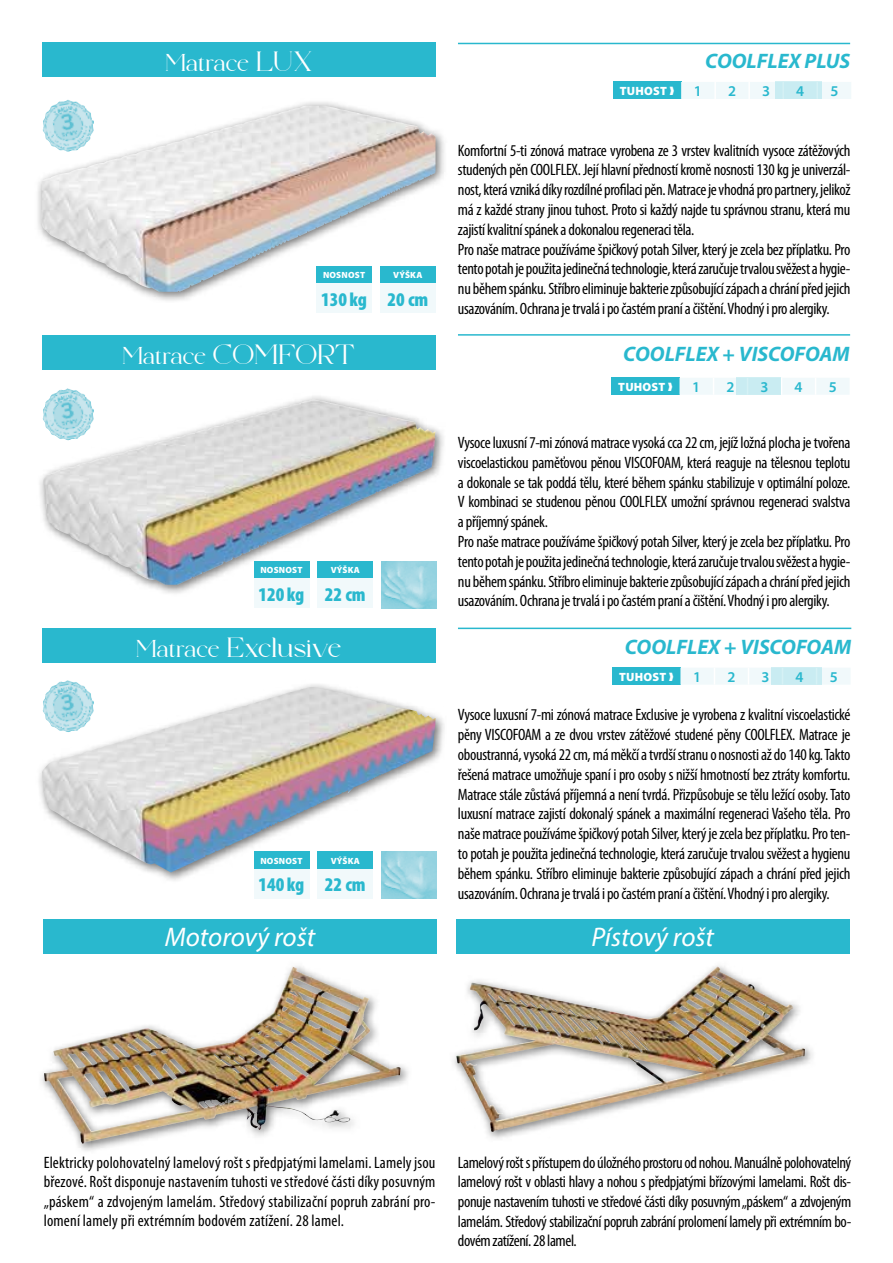
<style>
.page{position:relative;width:893px;height:1263px;background:#fff}
.page>*{position:absolute;margin:0;border:0;box-sizing:border-box;transform-origin:0 0}
.t1{font:italic 27px "Myriad Pro";color:#fff}
.t2{font:24px "Kugile";letter-spacing:-.025em;color:#fff}
.t3{font:italic 700 21px "Myriad Pro";color:#29b8ce}
.t4{font:21px "Kugile";letter-spacing:-.02em;color:#fff}
.t5{font:900 condensed 19.5px "Myriad Pro";color:#29b8ce}
.t6{font:condensed 16.5px/19.8px "Myriad Pro";letter-spacing:-.02em;color:#000;text-align:justify}
.t7{font:600 15px "Myriad Pro";color:#29b8ce}
.t8{font:900 12px "Myriad Pro";letter-spacing:.02em;color:#fff}
.t9{font:900 9px "Myriad Pro";letter-spacing:.02em;color:#fff}
.s1{font-size:24px}
.s2{font-size:21px}
</style>
<div class="page">
<div style="left:34px;top:98px;width:413px;height:205px;background:#000;opacity:.55"></div>
<img style="left:42px;top:106px;width:394px;height:186px">
<img style="left:43px;top:100px;width:51px;height:52px">
<div style="left:42px;top:43px;width:394px;height:34px;background:#29b8ce"></div>
<div style="left:316px;top:266px;width:56px;height:17px;background:#29b8ce"></div>
<div style="left:316px;top:283px;width:56px;height:30px;background:#f1f9fb"></div>
<div style="left:380px;top:266px;width:56px;height:17px;background:#29b8ce"></div>
<div style="left:380px;top:283px;width:56px;height:30px;background:#f1f9fb"></div>
<div style="left:613px;top:82px;width:68px;height:17px;background:#29b8ce"></div>
<div style="left:681px;top:82px;width:170px;height:17px;background:#f1f9fb"></div>
<div style="left:775px;top:82px;width:47px;height:17px;background:#c9ecf2"></div>
<hr style="left:458px;top:43px;width:392px;height:1px;background:#29b8ce">
<div style="left:36px;top:392px;width:411px;height:204px;background:#000;opacity:.55"></div>
<img style="left:43px;top:400px;width:393px;height:185px">
<img style="left:43px;top:388px;width:51px;height:52px">
<div style="left:42px;top:336px;width:394px;height:34px;background:#29b8ce"></div>
<div style="left:254px;top:561px;width:55px;height:17px;background:#29b8ce"></div>
<div style="left:254px;top:578px;width:55px;height:30px;background:#f1f9fb"></div>
<div style="left:318px;top:561px;width:55px;height:17px;background:#29b8ce"></div>
<div style="left:318px;top:578px;width:55px;height:30px;background:#f1f9fb"></div>
<img style="left:381px;top:561px;width:56px;height:47px">
<div style="left:611px;top:378px;width:68px;height:17px;background:#29b8ce"></div>
<div style="left:679px;top:378px;width:170px;height:17px;background:#f1f9fb"></div>
<div style="left:737px;top:378px;width:44px;height:17px;background:#c9ecf2"></div>
<hr style="left:458px;top:334px;width:392px;height:2px;background:#29b8ce">
<div style="left:35px;top:680px;width:412px;height:204px;background:#000;opacity:.55"></div>
<img style="left:81px;top:687px;width:228px;height:67px">
<div style="left:42px;top:628px;width:394px;height:34px;background:#29b8ce"></div>
<div style="left:254px;top:852px;width:55px;height:17px;background:#29b8ce"></div>
<div style="left:254px;top:869px;width:55px;height:30px;background:#f1f9fb"></div>
<div style="left:318px;top:852px;width:55px;height:17px;background:#29b8ce"></div>
<div style="left:318px;top:869px;width:55px;height:29px;background:#f1f9fb"></div>
<img style="left:381px;top:852px;width:56px;height:46px">
<div style="left:612px;top:668px;width:68px;height:17px;background:#29b8ce"></div>
<div style="left:680px;top:668px;width:170px;height:17px;background:#f1f9fb"></div>
<div style="left:772px;top:668px;width:50px;height:17px;background:#c9ecf2"></div>
<hr style="left:458px;top:628px;width:393px;height:1px;background:#29b8ce">
<img style="left:456px;top:966px;width:349px;height:166px">
<img style="left:44px;top:966px;width:356px;height:177px">
<div style="left:43px;top:920px;width:394px;height:34px;background:#29b8ce"></div>
<div style="left:456px;top:920px;width:393px;height:34px;background:#29b8ce"></div>
<p class="t4" style="left:165px;top:51px;width:149px">Matrace <span class="s1">LUX</span></p>
<p class="t9" style="left:323px;top:270px;width:7px">NOS</p>
<p class="t9" style="left:342px;top:270px;width:25px">NOST</p>
<p class="t5" style="left:321px;top:288px;width:47px">130 kg</p>
<p class="t4" style="left:122px;top:344px;width:234px">Matrace <span class="s1">COMFORT</span></p>
<p class="t9" style="left:393px;top:270px;width:30px">VÝŠKA</p>
<p class="t5" style="left:388px;top:288px;width:42px">20 cm</p>
<p class="t9" style="left:260px;top:565px;width:7px">NOS</p>
<p class="t9" style="left:279px;top:565px;width:25px">NOST</p>
<p class="t5" style="left:259px;top:583px;width:47px">120 kg</p>
<p class="t9" style="left:331px;top:565px;width:30px">VÝŠKA</p>
<p class="t5" style="left:325px;top:583px;width:42px">22 cm</p>
<h2 class="t2" style="left:136px;top:634px;width:207px"><span class="s2">Matrace</span> Exclusive</h2>
<p class="t9" style="left:260px;top:856px;width:7px">NOS</p>
<p class="t9" style="left:279px;top:856px;width:25px">NOST</p>
<p class="t5" style="left:259px;top:874px;width:47px">140 kg</p>
<p class="t9" style="left:331px;top:855px;width:30px">VÝŠKA</p>
<p class="t5" style="left:325px;top:874px;width:42px">22 cm</p>
<p class="t3" style="left:705px;top:47px;width:146px">COOLFLEX PLUS</p>
<p class="t8" style="left:620px;top:84px;width:48px">TUHOST</p>
<p class="t7" style="left:694px;top:81px;width:10px">1</p>
<p class="t7" style="left:728px;top:81px;width:10px">2</p>
<p class="t7" style="left:762px;top:81px;width:10px">3</p>
<p class="t7" style="left:796px;top:81px;width:10px">4</p>
<p class="t7" style="left:831px;top:81px;width:10px">5</p>
<p class="t6" style="left:458px;top:140px;width:394px;text-align:left">Komfortní 5-ti zónová matrace vyrobena ze 3 vrstev kvalitních vysoce zátěžových studených pěn COOLFLEX. Její hlavní předností kromě nosnosti 130 kg je univerzál&shy;nost, která vzniká díky rozdílné profilaci pěn. Matrace je vhodná pro partnery, jelikož má z každé strany jinou tuhost. Proto si každý najde tu správnou stranu, která mu zajistí kvalitní spánek a dokonalou regeneraci těla.<br>Pro naše matrace používáme špičkový potah Silver, který je zcela bez příplatku. Pro tento potah je použita jedinečná technologie, která zaručuje trvalou svěžest a hygie&shy;nu během spánku. Stříbro eliminuje bakterie způsobující zápach a chrání před jejich usazováním. Ochrana je trvalá i po častém praní a čištění. Vhodný i pro alergiky.</p>
<p class="t3" style="left:623px;top:340px;width:228px">COOLFLEX + VISCOFOAM</p>
<p class="t8" style="left:618px;top:380px;width:48px">TUHOST</p>
<p class="t7" style="left:692px;top:377px;width:10px">1</p>
<p class="t7" style="left:726px;top:377px;width:10px">2</p>
<p class="t7" style="left:760px;top:377px;width:10px">3</p>
<p class="t7" style="left:795px;top:377px;width:10px">4</p>
<p class="t7" style="left:829px;top:377px;width:10px">5</p>
<p class="t6" style="left:458px;top:432px;width:394px;text-align:left">Vysoce luxusní 7-mi zónová matrace vysoká cca 22 cm, jejíž ložná plocha je tvořena viscoelastickou paměťovou pěnou VISCOFOAM, která reaguje na tělesnou teplotu a dokonale se tak poddá tělu, které během spánku stabilizuje v optimální poloze.<br>V kombinaci se studenou pěnou COOLFLEX umožní správnou regeneraci svalstva a příjemný spánek.<br>Pro naše matrace používáme špičkový potah Silver, který je zcela bez příplatku. Pro tento potah je použita jedinečná technologie, která zaručuje trvalou svěžest a hygie&shy;nu během spánku. Stříbro eliminuje bakterie způsobující zápach a chrání před jejich usazováním. Ochrana je trvalá i po častém praní a čištění. Vhodný i pro alergiky.</p>
<p class="t3" style="left:625px;top:633px;width:228px">COOLFLEX + VISCOFOAM</p>
<p class="t8" style="left:619px;top:670px;width:48px">TUHOST</p>
<p class="t7" style="left:693px;top:667px;width:10px">1</p>
<p class="t7" style="left:727px;top:667px;width:10px">2</p>
<p class="t7" style="left:761px;top:667px;width:10px">3</p>
<p class="t7" style="left:795px;top:667px;width:10px">4</p>
<p class="t7" style="left:830px;top:667px;width:10px">5</p>
<p class="t6" style="left:458px;top:705px;width:394px">Vysoce luxusní 7-mi zónová matrace Exclusive je vyrobena z kvalitní viscoelastické pěny VISCOFOAM a ze dvou vrstev zátěžové studené pěny COOLFLEX. Matrace je oboustranná, vysoká 22 cm, má měkčí a tvrdší stranu o nosnosti až do 140 kg. Takto řešená matrace umožňuje spaní i pro osoby s nižší hmotností bez ztráty komfortu.<br>Matrace stále zůstává příjemná a není tvrdá. Přizpůsobuje se tělu ležící osoby. Tato luxusní matrace zajistí dokonalý spánek a maximální regeneraci Vašeho těla. Pro naše matrace používáme špičkový potah Silver, který je zcela bez příplatku. Pro ten&shy;to potah je použita jedinečná technologie, která zaručuje trvalou svěžest a hygienu během spánku. Stříbro eliminuje bakterie způsobující zápach a chrání před jejich usazováním. Ochrana je trvalá i po častém praní a čištění. Vhodný i pro alergiky.</p>
<h1 class="t1" style="left:165px;top:920px;width:152px">Motorový rošt</h1>
<h1 class="t1" style="left:591px;top:920px;width:124px">Pístový rošt</h1>
<p class="t6" style="left:44px;top:1152px;width:393px">Elektricky polohovatelný lamelový rošt s předpjatými lamelami. Lamely jsou březové. Rošt disponuje nastavením tuhosti ve středové části díky posuvným „páskem“ a zdvojeným lamelám. Středový stabilizační popruh zabrání pro&shy;lomení lamely při extrémním bodovém zatížení. 28 lamel.</p>
<p class="t6" style="left:458px;top:1152px;width:395px">Lamelový rošt s přístupem do úložného prostoru od nohou. Manuálně polohovatelný lamelový rošt v oblasti hlavy a nohou s předpjatými břízovými lamelami. Rošt dis&shy;ponuje nastavením tuhosti ve středové části díky posuvným „páskem“ a zdvojeným lamelám. Středový stabilizační popruh zabrání prolomení lamely při extrémním bo&shy;dovém zatížení. 28 lamel.</p>
</div>
